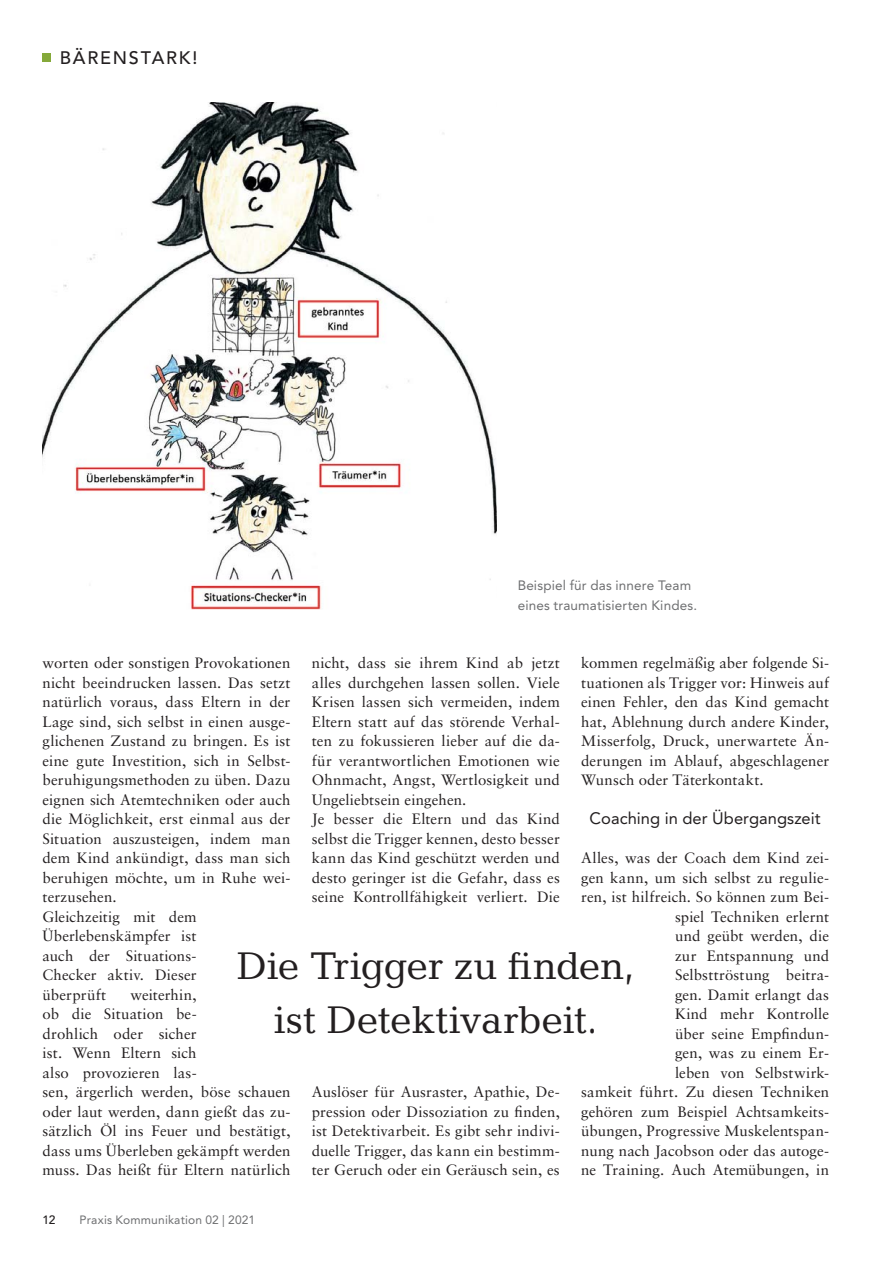
<style>
.page{position:relative;width:893px;height:1263px;background:#fff}
.page>*{position:absolute;margin:0;border:0;box-sizing:border-box;transform-origin:0 0}
.t1{font:39px/54px "Candida";letter-spacing:-.01em;color:#231f20;text-align:center}
.t2{font:500 18px "Avenir LT Std";letter-spacing:.1em;color:#231f20}
.t3{font:16.5px "Avenir LT Std";color:#231f20}
.t4{font:15px/19.5px "Sabon LT Std";letter-spacing:.005em;color:#231f20}
.t5{font:13.5px/19.5px "Avenir LT Std";letter-spacing:.01em;color:#6d6e70}
.t6{font:12px "Avenir LT Std";letter-spacing:.015em;color:#6d6e70}
.t7{font:500 12px "Avenir LT Std";color:#231f20}
</style>
<div class="page">
<img style="left:43px;top:103px;width:453px;height:507px">
<div style="left:43px;top:53px;width:8px;height:9px;background:#85a93a"></div>
<p class="t2" style="left:60px;top:49px;width:139px">BÄRENSTARK!</p>
<p class="t5" style="left:518px;top:577px;width:181px">Beispiel für das innere Team eines traumatisierten Kindes.</p>
<p class="t4" style="left:312px;top:654px;width:250px">nicht, dass sie ihrem Kind ab jetzt alles durchgehen lassen sollen. Viele Krisen lassen sich vermeiden, indem Eltern statt auf das störende Verhal&shy;ten zu fokussieren lieber auf die da&shy;für verantwortlichen Emotionen wie Ohnmacht, Angst, Wertlosigkeit und Ungeliebtsein eingehen.<br>Je besser die Eltern und das Kind selbst die Trigger kennen, desto besser kann das Kind geschützt werden und desto geringer ist die Gefahr, dass es seine Kontrollfähigkeit verliert. Die</p>
<p class="t4" style="left:581px;top:654px;width:250px;text-align:justify">kommen regelmäßig aber folgende Si&shy;tuationen als Trigger vor: Hinweis auf einen Fehler, den das Kind gemacht hat, Ablehnung durch andere Kinder, Misserfolg, Druck, unerwartete Än&shy;derungen im Ablauf, abgeschlagener Wunsch oder Täterkontakt.</p>
<p class="t3" style="left:590px;top:811px;width:233px">Coaching in der Übergangszeit</p>
<p class="t4" style="left:581px;top:849px;width:250px;text-align:right">Alles, was der Coach dem Kind zei&shy;gen kann, um sich selbst zu regulie&shy;ren, ist hilfreich. So können zum Bei&shy;spiel Techniken erlernt<br>und geübt werden, die<br>zur Entspannung und<br>Selbsttröstung beitra-<br>gen. Damit erlangt das<br>Kind mehr Kontrolle<br>über seine Empfindun-<br>gen, was zu einem Er-<br>leben von Selbstwirk-<br>samkeit führt. Zu diesen Techniken gehören zum Beispiel Achtsamkeits&shy;übungen, Progressive Muskelentspan&shy;nung nach Jacobson oder das autoge&shy;ne Training. Auch Atemübungen, in</p>
<p class="t4" style="left:43px;top:654px;width:250px">worten oder sonstigen Provokationen nicht beeindrucken lassen. Das setzt natürlich voraus, dass Eltern in der<br>Lage sind, sich selbst in einen ausge&shy;glichenen Zustand zu bringen. Es ist eine gute Investition, sich in Selbst&shy;beruhigungsmethoden zu üben. Dazu eignen sich Atemtechniken oder auch die Möglichkeit, erst einmal aus der<br>Situation auszusteigen, indem man dem Kind ankündigt, dass man sich beruhigen möchte, um in Ruhe wei&shy;terzusehen.<br>Gleichzeitig mit dem<br>Überlebenskämpfer ist<br>auch der Situations-<br>Checker aktiv. Dieser<br>überprüft</p>
<h1 class="t1" style="left:237px;top:943px;width:399px">Die Trigger zu finden, ist Detektivarbeit.</h1>
<p class="t4" style="left:43px;top:986px;width:250px;text-indent:88px">weiterhin,<br>ob die Situation be-<br>drohlich oder sicher<br>ist. Wenn Eltern sich<br>also provozieren las-<br>sen, ärgerlich werden, böse schauen oder laut werden, dann gießt das zu&shy;sätzlich Öl ins Feuer und bestätigt, dass ums Überleben gekämpft werden muss. Das heißt für Eltern natürlich</p>
<p class="t4" style="left:312px;top:1083px;width:250px;text-align:justify">Auslöser für Ausraster, Apathie, De&shy;pression oder Dissoziation zu finden, ist Detektivarbeit. Es gibt sehr indivi&shy;duelle Trigger, das kann ein bestimm&shy;ter Geruch oder ein Geräusch sein, es</p>
<p class="t7" style="left:43px;top:1213px;width:14px">12</p>
<p class="t6" style="left:80px;top:1213px;width:177px">Praxis Kommunikation 02 | 2021</p>
</div>
